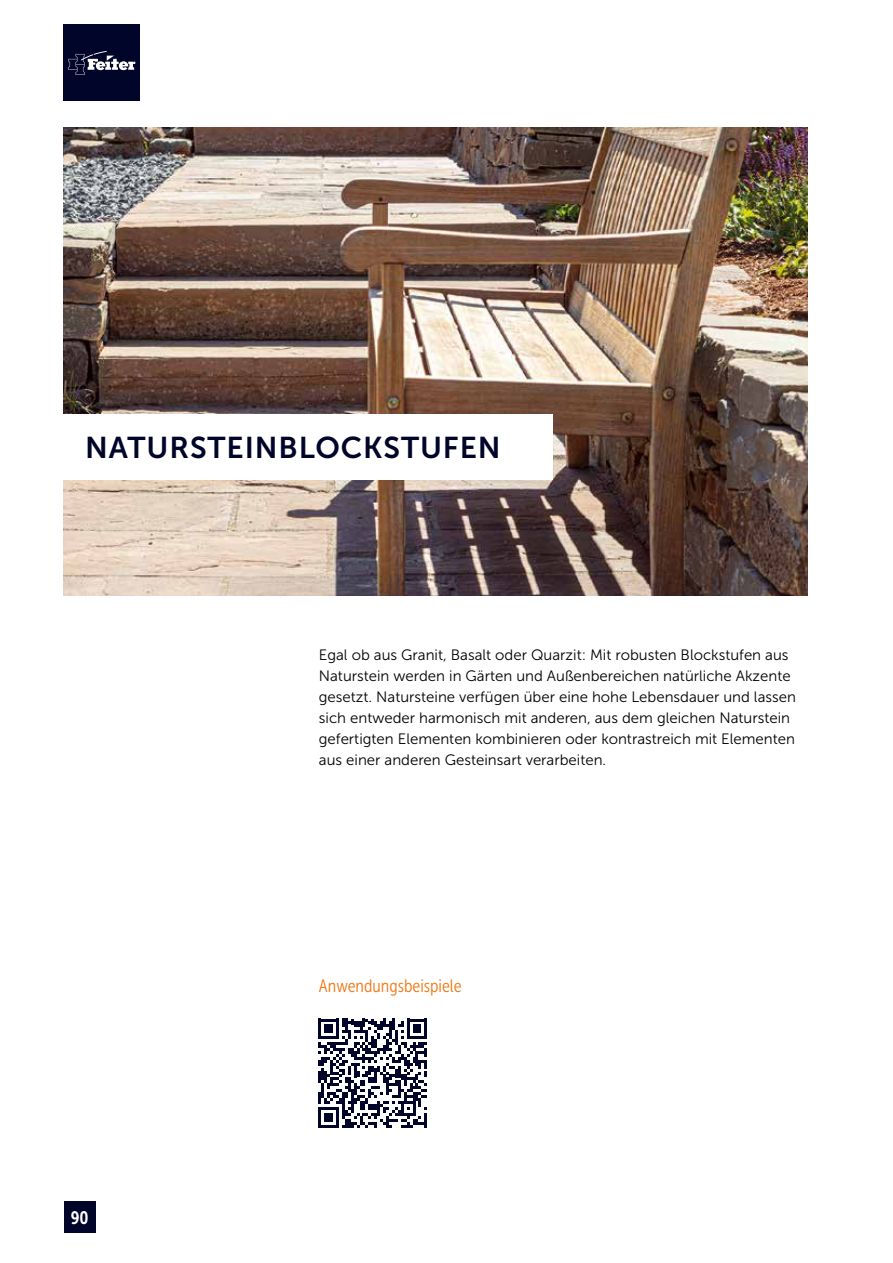
<style>
.page{position:relative;width:893px;height:1263px;background:#fff}
.page>*{position:absolute;margin:0;border:0;box-sizing:border-box;transform-origin:0 0}
.t1{font:30px "Museo Sans 700";letter-spacing:.03em;color:#000529}
.t2{font:18px "Museo Sans Cond 300";color:#ee7a19}
.t3{font:18px "Museo Sans Cond 700";color:#fff}
.t4{font:15px/21px "Museo Sans 300";color:#000}
</style>
<div class="page">
<div style="left:64px;top:1201px;width:32px;height:32px;background:#000529"></div>
<div style="left:64px;top:25px;width:76px;height:76px;background:#000529"></div>
<svg style="left:68px;top:51px;width:67px;height:24px"></svg>
<img style="left:64px;top:128px;width:744px;height:467px">
<div style="left:0;top:415px;width:553px;height:65px;background:#fff"></div>
<svg style="left:318px;top:1018px;width:109px;height:109px"></svg>
<hr style="left:424px;top:1113px;width:3px;height:14px;background:#000529">
<h1 class="t1" style="left:85px;top:430px;width:417px">NATURSTEINBLOCKSTUFEN</h1>
<p class="t4" style="left:319px;top:644px;width:478px">Egal ob aus Granit, Basalt oder Quarzit: Mit robusten Blockstufen aus Naturstein werden in Gärten und Außenbereichen natürliche Akzente gesetzt. Natursteine verfügen über eine hohe Lebensdauer und lassen sich entweder harmonisch mit anderen, aus dem gleichen Naturstein gefertigten Elementen kombinieren oder kontrastreich mit Elementen aus einer anderen Gesteinsart verarbeiten.</p>
<p class="t3" style="left:71px;top:1207px;width:19px">90</p>
<p class="t2" style="left:319px;top:976px;width:144px">Anwendungsbeispiele</p>
</div>
